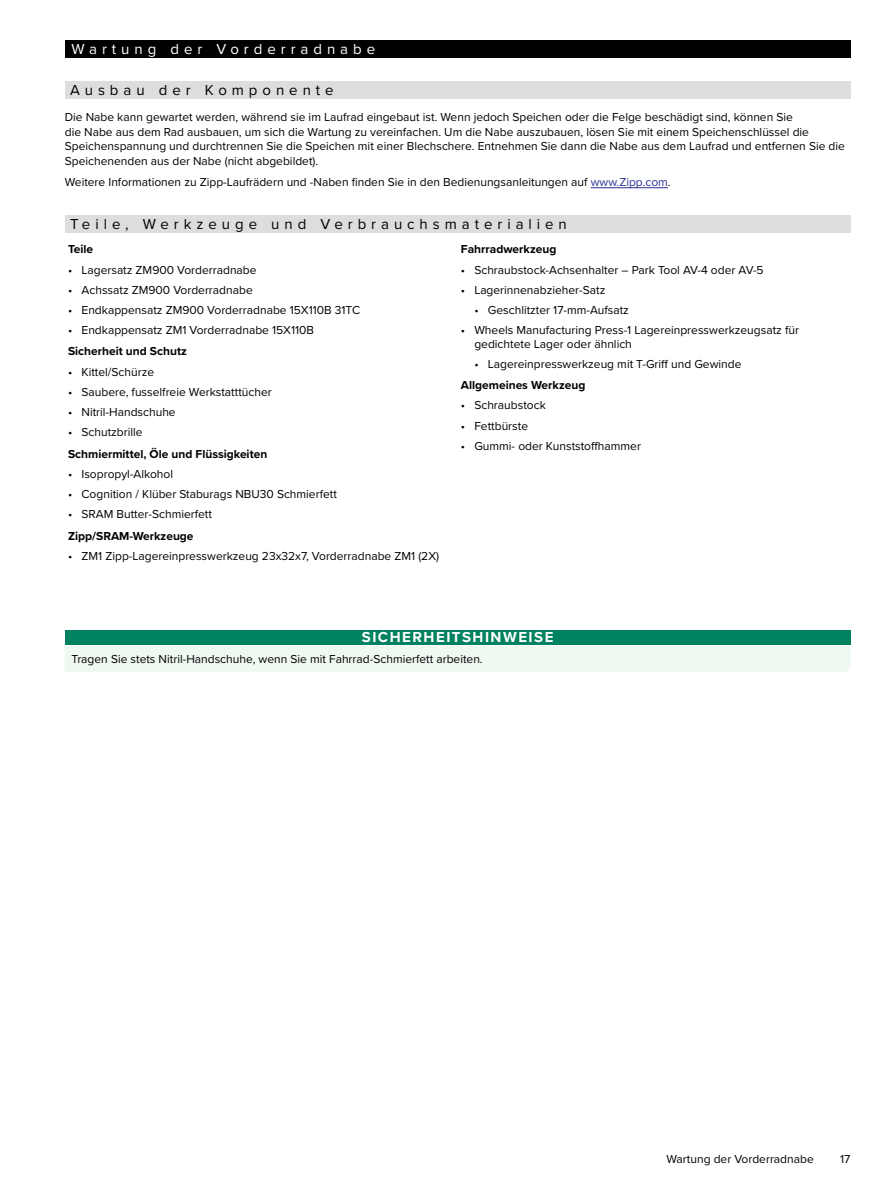
<style>
.page{position:relative;width:891px;height:1188px;background:#fff}
.page>*{position:absolute;margin:0;border:0;box-sizing:border-box;transform-origin:0 0}
.Section_Title_-_Grey__TOC_Level_2{font:15px "Proxima Nova";letter-spacing:.33em;color:#000}
.Section_Title_-_Black__TOC_Level_1{font:15px "Proxima Nova";letter-spacing:.33em;color:#fff}
.Signal_Word_centered-_SAFETY_INSTRUCTION{font:700 15px "Proxima Nova";letter-spacing:.1em;color:#fff}
.Normal_Text_-_Full_Width{font:12px/14.4px "Proxima Nova";color:#000}
.Normal_Text_-_Full_Width_Bold{font:700 12px "Proxima Nova";color:#000}
.Signal_Word_Text_-_Safety_Green_Shaded{font:12px "Proxima Nova";color:#000}
.s1{color:#2e3092}
</style>
<div class="page">
<div style="left:65px;top:40px;width:785px;height:18px;background:#000"></div>
<div style="left:65px;top:82px;width:785px;height:17px;background:#dcddde"></div>
<hr style="left:591px;top:187px;width:77px;height:1px;background:#2e3092">
<div style="left:65px;top:215px;width:785px;height:17px;background:#dcddde"></div>
<div style="left:65px;top:630px;width:785px;height:15px;background:#008261"></div>
<div style="left:65px;top:646px;width:785px;height:26px;background:#eff9f2"></div>
<p class="Section_Title_-_Black__TOC_Level_1" style="left:72px;top:38px;width:305px">Wartung der Vorderradnabe</p>
<p class="Section_Title_-_Grey__TOC_Level_2" style="left:70px;top:79px;width:265px">Ausbau der Komponente</p>
<p class="Normal_Text_-_Full_Width" style="left:65px;top:110px;width:782px">Die Nabe kann gewartet werden, während sie im Laufrad eingebaut ist. Wenn jedoch Speichen oder die Felge beschädigt sind, können Sie<br>die Nabe aus dem Rad ausbauen, um sich die Wartung zu vereinfachen. Um die Nabe auszubauen, lösen Sie mit einem Speichenschlüssel die Speichenspannung und durchtrennen Sie die Speichen mit einer Blechschere. Entnehmen Sie dann die Nabe aus dem Laufrad und entfernen Sie die Speichenenden aus der Nabe (nicht abgebildet).</p>
<p class="Normal_Text_-_Full_Width" style="left:65px;top:174px;width:607px">Weitere Informationen zu Zipp-Laufrädern und -Naben finden Sie in den Bedienungsanleitungen auf <span class="s1">www.Zipp.com</span>.</p>
<p class="Section_Title_-_Grey__TOC_Level_2" style="left:70px;top:212px;width:498px">Teile, Werkzeuge und Verbrauchsmaterialien</p>
<p class="Normal_Text_-_Full_Width_Bold" style="left:68px;top:240px;width:27px">Teile</p>
<p class="Normal_Text_-_Full_Width" style="left:68px;top:262px;width:190px">• Lagersatz ZM900 Vorderradnabe</p>
<p class="Normal_Text_-_Full_Width" style="left:68px;top:282px;width:186px">• Achssatz ZM900 Vorderradnabe</p>
<p class="Normal_Text_-_Full_Width" style="left:68px;top:302px;width:294px">• Endkappensatz ZM900 Vorderradnabe 15X110B 31TC</p>
<p class="Normal_Text_-_Full_Width" style="left:68px;top:323px;width:248px">• Endkappensatz ZM1 Vorderradnabe 15X110B</p>
<p class="Normal_Text_-_Full_Width_Bold" style="left:68px;top:343px;width:120px">Sicherheit und Schutz</p>
<p class="Normal_Text_-_Full_Width" style="left:68px;top:364px;width:88px">• Kittel/Schürze</p>
<p class="Normal_Text_-_Full_Width" style="left:68px;top:384px;width:205px">• Saubere, fusselfreie Werkstatttücher</p>
<p class="Normal_Text_-_Full_Width" style="left:68px;top:404px;width:109px">• Nitril-Handschuhe</p>
<p class="Normal_Text_-_Full_Width" style="left:68px;top:425px;width:76px">• Schutzbrille</p>
<p class="Normal_Text_-_Full_Width_Bold" style="left:68px;top:445px;width:201px">Schmiermittel, Öle und Flüssigkeiten</p>
<p class="Normal_Text_-_Full_Width" style="left:68px;top:466px;width:107px">• Isopropyl-Alkohol</p>
<p class="Normal_Text_-_Full_Width" style="left:68px;top:486px;width:270px">• Cognition / Klüber Staburags NBU30 Schmierfett</p>
<p class="Normal_Text_-_Full_Width" style="left:68px;top:507px;width:145px">• SRAM Butter-Schmierfett</p>
<p class="Normal_Text_-_Full_Width_Bold" style="left:68px;top:527px;width:127px">Zipp/SRAM-Werkzeuge</p>
<p class="Normal_Text_-_Full_Width" style="left:68px;top:548px;width:373px">• ZM1 Zipp-Lagereinpresswerkzeug 23x32x7, Vorderradnabe ZM1 (2X)</p>
<p class="Normal_Text_-_Full_Width_Bold" style="left:461px;top:240px;width:97px">Fahrradwerkzeug</p>
<p class="Normal_Text_-_Full_Width" style="left:461px;top:262px;width:304px">• Schraubstock-Achsenhalter – Park Tool AV-4 oder AV-5</p>
<p class="Normal_Text_-_Full_Width" style="left:461px;top:282px;width:146px">• Lagerinnenabzieher-Satz</p>
<p class="Normal_Text_-_Full_Width" style="left:474px;top:302px;width:156px">• Geschlitzter 17-mm-Aufsatz</p>
<p class="Normal_Text_-_Full_Width" style="left:474px;top:323px;width:326px;line-height:13.5px;text-indent:-14px">• Wheels Manufacturing Press-1 Lagereinpresswerkzeugsatz für gedichtete Lager oder ähnlich</p>
<p class="Normal_Text_-_Full_Width" style="left:474px;top:356px;width:269px">• Lagereinpresswerkzeug mit T-Griff und Gewinde</p>
<p class="Normal_Text_-_Full_Width_Bold" style="left:461px;top:376px;width:126px">Allgemeines Werkzeug</p>
<p class="Normal_Text_-_Full_Width" style="left:461px;top:398px;width:86px">• Schraubstock</p>
<p class="Normal_Text_-_Full_Width" style="left:461px;top:418px;width:69px">• Fettbürste</p>
<p class="Normal_Text_-_Full_Width" style="left:461px;top:438px;width:182px">• Gummi- oder Kunststoffhammer</p>
<p class="Signal_Word_centered-_SAFETY_INSTRUCTION" style="left:362px;top:626px;width:193px">SICHERHEITSHINWEISE</p>
<p class="Signal_Word_Text_-_Safety_Green_Shaded" style="left:72px;top:650px;width:413px">Tragen Sie stets Nitril-Handschuhe, wenn Sie mit Fahrrad-Schmierfett arbeiten.</p>
<p class="Normal_Text_-_Full_Width" style="left:667px;top:1151px;width:149px">Wartung der Vorderradnabe</p>
<p class="Normal_Text_-_Full_Width" style="left:840px;top:1151px;width:12px">17</p>
</div>
